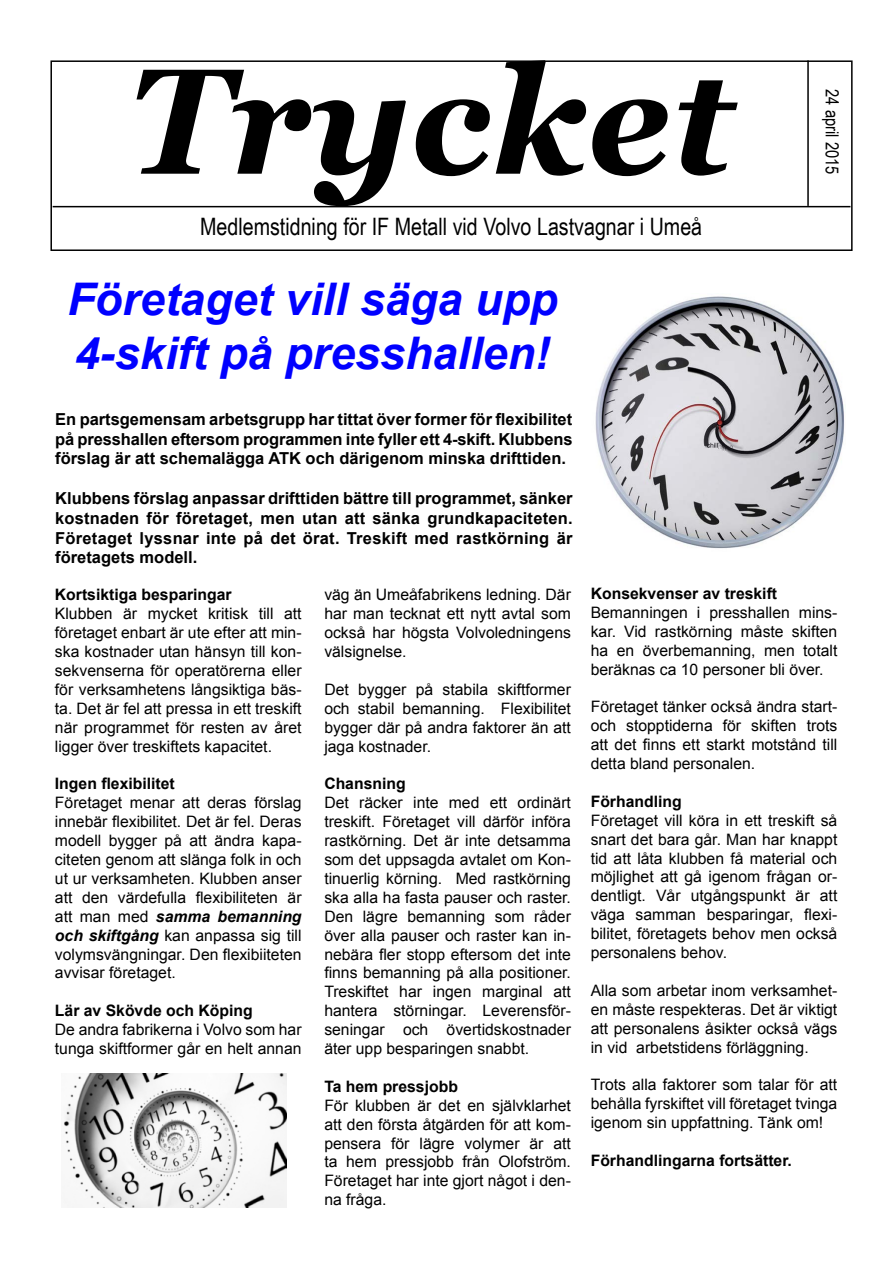
<style>
.page{position:relative;width:893px;height:1263px;background:#fff}
.page>*{position:absolute;margin:0;border:0;box-sizing:border-box;transform-origin:0 0}
.t1{font:italic 700 150px "Georgia";color:#000}
.t2{font:italic 700 45px/54px "Arial";color:#00f}
.t3{font:24px "Arial Narrow";color:#000}
.t4{font:18px "Arial Narrow";color:#000}
.t5{font:700 16.5px/19.8px "Arial";color:#000;text-align:justify}
.t6{font:15.75px/18.9px "Arial";color:#000;text-align:justify}
.t7{font:700 15.75px "Arial";color:#000}
.s1{font-weight:700;font-style:italic}
</style>
<div class="page">
<div style="left:50px;top:60px;width:803px;height:191px;border:2px solid #000"></div>
<hr style="left:53px;top:206px;width:797px;height:1px;background:#000">
<hr style="left:807px;top:60px;width:2px;height:146px;background:#000">
<img style="left:63px;top:1073px;width:223px;height:134px">
<img style="left:595px;top:296px;width:249px;height:253px">
<h1 class="t1" style="left:128px;top:24px;width:607px">Trycket</h1>
<h3 class="t3" style="left:200px;top:209px;width:504px">Medlemstidning för IF Metall vid Volvo Lastvagnar i Umeå</h3>
<h2 class="t2" style="left:67px;top:274px;width:492px">Företaget vill säga upp<br>4-skift på presshallen!</h2>
<p class="t5" style="left:55px;top:410px;width:519px">En partsgemensam arbetsgrupp har tittat över former för flexibilitet på presshallen eftersom programmen inte fyller ett 4-skift. Klubbens förslag är att schemalägga ATK och därigenom minska drifttiden.</p>
<p class="t5" style="left:55px;top:489px;width:519px">Klubbens förslag anpassar drifttiden bättre till programmet, sänker kostnaden för företaget, men utan att sänka grundkapaciteten.<br>Företaget lyssnar inte på det örat. Treskift med rastkörning är företagets modell.</p>
<p class="t4" style="left:845px;top:89px;width:87px;rotate:90deg">24 april 2015</p>
<p class="t7" style="left:55px;top:584px;width:178px">Kortsiktiga besparingar</p>
<p class="t6" style="left:55px;top:604px;width:248px">Klubben är mycket kritisk till att företaget enbart är ute efter att min&shy;ska kostnader utan hänsyn till kon&shy;sekvenserna för operatörerna eller för verksamhetens långsiktiga bäs&shy;ta. Det är fel att pressa in ett treskift när programmet för resten av året ligger över treskiftets kapacitet.</p>
<p class="t7" style="left:55px;top:773px;width:121px">Ingen flexibilitet</p>
<p class="t6" style="left:55px;top:793px;width:248px">Företaget menar att deras förslag innebär flexibilitet. Det är fel. Deras modell bygger på att ändra kapa&shy;citeten genom att slänga folk in och ut ur verksamheten. Klubben anser att den värdefulla flexibiliteten är att man med <span class="s1">samma bemanning och skiftgång</span> kan anpassa sig till volymsvängningar. Den flexibiiteten avvisar företaget.</p>
<p class="t7" style="left:55px;top:1000px;width:199px">Lär av Skövde och Köping</p>
<p class="t6" style="left:55px;top:1020px;width:248px">De andra fabrikerna i Volvo som har tunga skiftformer går en helt annan</p>
<p class="t6" style="left:324px;top:585px;width:248px">väg än Umeåfabrikens ledning. Där har man tecknat ett nytt avtal som också har högsta Volvoledningens välsignelse.</p>
<p class="t6" style="left:324px;top:680px;width:248px">Det bygger på stabila skiftformer och stabil bemanning. Flexibilitet bygger där på andra faktorer än att jaga kostnader.</p>
<p class="t7" style="left:324px;top:773px;width:83px">Chansning</p>
<p class="t6" style="left:324px;top:793px;width:248px">Det räcker inte med ett ordinärt treskift. Företaget vill därför införa rastkörning. Det är inte detsamma som det uppsagda avtalet om Kon&shy;tinuerlig körning. Med rastkörning ska alla ha fasta pauser och raster.<br>Den lägre bemanning som råder över alla pauser och raster kan in&shy;nebära fler stopp eftersom det inte finns bemanning på alla positioner.<br>Treskiftet har ingen marginal att hantera störningar. Leverensför&shy;seningar och övertidskostnader äter upp besparingen snabbt.</p>
<p class="t7" style="left:324px;top:1076px;width:135px">Ta hem pressjobb</p>
<p class="t6" style="left:324px;top:1096px;width:248px">För klubben är det en självklarhet att den första åtgärden för att kom&shy;pensera för lägre volymer är att ta hem pressjobb från Olofström.<br>Företaget har inte gjort något i den&shy;na fråga.</p>
<p class="t7" style="left:591px;top:583px;width:188px">Konsekvenser av treskift</p>
<p class="t6" style="left:591px;top:603px;width:248px">Bemanningen i presshallen mins&shy;kar. Vid rastkörning måste skiften ha en överbemanning, men totalt beräknas ca 10 personer bli över.</p>
<p class="t6" style="left:591px;top:697px;width:248px">Företaget tänker också ändra start&shy;och stopptiderna för skiften trots att det finns ett starkt motstånd till detta bland personalen.</p>
<p class="t7" style="left:591px;top:791px;width:93px">Förhandling</p>
<p class="t6" style="left:591px;top:811px;width:248px">Företaget vill köra in ett treskift så snart det bara går. Man har knappt tid att låta klubben få material och möjlighet att gå igenom frågan or&shy;dentligt. Vår utgångspunkt är att väga samman besparingar, flexi&shy;bilitet, företagets behov men också personalens behov.</p>
<p class="t6" style="left:591px;top:981px;width:248px">Alla som arbetar inom verksamhet&shy;en måste respekteras. Det är viktigt att personalens åsikter också vägs in vid arbetstidens förläggning.</p>
<p class="t6" style="left:591px;top:1075px;width:248px">Trots alla faktorer som talar för att behålla fyrskiftet vill företaget tvinga igenom sin uppfattning. Tänk om!</p>
<p class="t7" style="left:591px;top:1150px;width:203px">Förhandlingarna fortsätter.</p>
</div>
